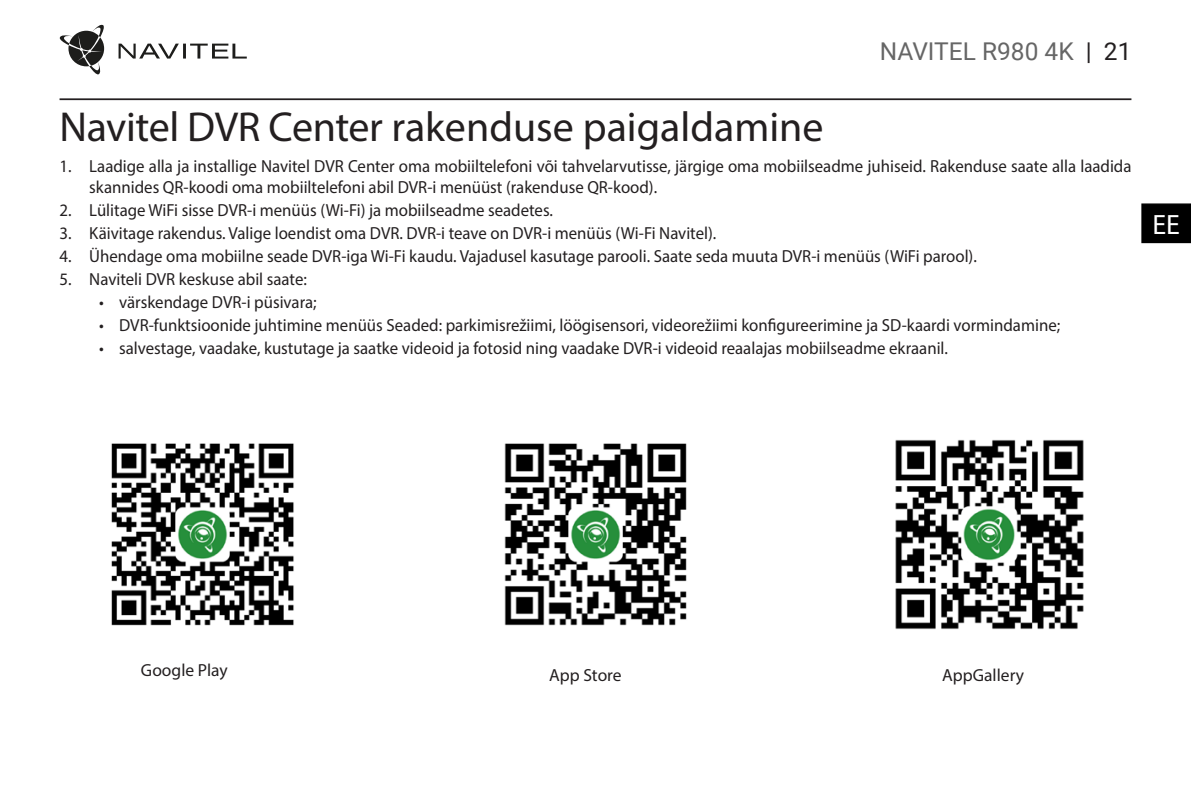
<style>
.page{position:relative;width:1191px;height:794px;background:#fff}
.page>*{position:absolute;margin:0;border:0;box-sizing:border-box;transform-origin:0 0}
.Heading_8{font:42px "Myriad Pro";color:#231f20}
.t1{font:28px "Myriad Pro";color:#fff}
.t2{font:24.5px "Roboto";color:#666}
.t3{font:17.5px/21px "Myriad Pro";color:#231f20;scale:.96 1}
.t4{font:17.5px "Myriad Pro";color:#231f20}
.s1{color:#231f20}
</style>
<div class="page">
<div style="left:1141px;top:203px;width:50px;height:40px;background:#000;border:1px solid #000"></div>
<svg style="left:119px;top:44px;width:128px;height:15px"></svg>
<svg style="left:60px;top:24px;width:45px;height:51px"></svg>
<hr style="left:60px;top:98px;width:1071px;height:2px;background:#231f20">
<img style="left:111px;top:443px;width:183px;height:183px">
<img style="left:895px;top:439px;width:189px;height:191px">
<img style="left:504px;top:443px;width:183px;height:183px">
<h3 class="t2" style="left:879px;top:34px;width:253px">NAVITEL R980 4K <span class="s1">| 21</span></h3>
<p class="Heading_8" style="left:60px;top:101px;width:765px">Navitel DVR Center rakenduse paigaldamine</p>
<p class="t3" style="left:89px;top:155px;width:1087px;text-indent:-30px">1. Laadige alla ja installige Navitel DVR Center oma mobiiltelefoni või tahvelarvutisse, järgige oma mobiilseadme juhiseid. Rakenduse saate alla laadida skannides QR-koodi oma mobiiltelefoni abil DVR-i menüüst (rakenduse QR-kood).</p>
<p class="t3" style="left:60px;top:199px;width:515px">2. Lülitage WiFi sisse DVR-i menüüs (Wi-Fi) ja mobiilseadme seadetes.</p>
<p class="t3" style="left:60px;top:222px;width:685px">3. Käivitage rakendus. Valige loendist oma DVR. DVR-i teave on DVR-i menüüs (Wi-Fi Navitel).</p>
<p class="t3" style="left:60px;top:245px;width:957px">4. Ühendage oma mobiilne seade DVR-iga Wi-Fi kaudu. Vajadusel kasutage parooli. Saate seda muuta DVR-i menüüs (WiFi parool).</p>
<p class="t3" style="left:60px;top:268px;width:259px">5. Naviteli DVR keskuse abil saate:</p>
<p class="t3" style="left:99px;top:291px;width:228px">• värskendage DVR-i püsivara;</p>
<p class="t3" style="left:99px;top:314px;width:1002px">• DVR-funktsioonide juhtimine menüüs Seaded: parkimisrežiimi, löögisensori, videorežiimi konfigureerimine ja SD-kaardi vormindamine;</p>
<p class="t3" style="left:99px;top:337px;width:885px">• salvestage, vaadake, kustutage ja saatke videoid ja fotosid ning vaadake DVR-i videoid reaalajas mobiilseadme ekraanil.</p>
<h2 class="t1" style="left:1152px;top:207px;width:29px">EE</h2>
<p class="t4" style="left:141px;top:659px;width:88px">Google Play</p>
<p class="t4" style="left:549px;top:664px;width:74px">App Store</p>
<p class="t4" style="left:942px;top:664px;width:83px">AppGallery</p>
</div>
